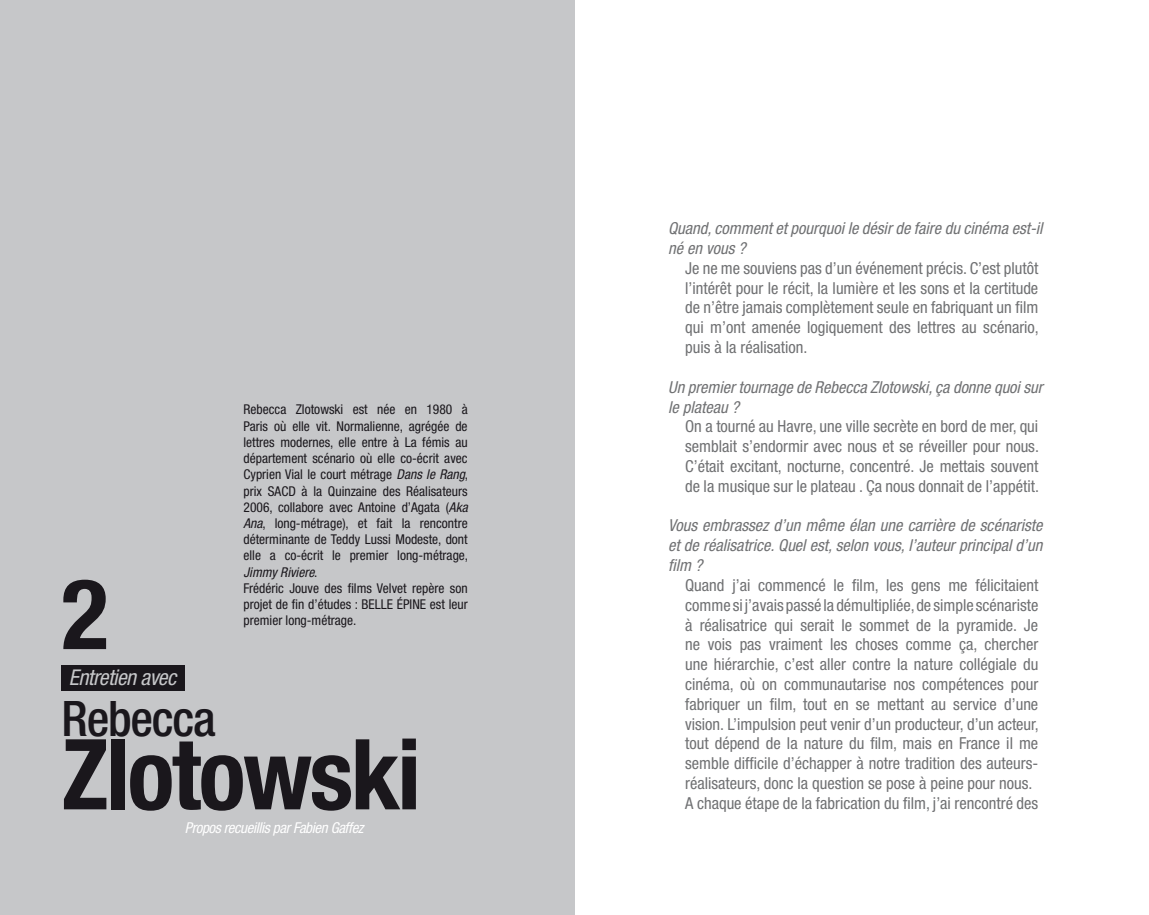
<style>
.page{position:relative;width:1149px;height:915px;background:#fff}
.page>*{position:absolute;margin:0;border:0;box-sizing:border-box;transform-origin:0 0}
.t1{font:700 condensed 97.95px "Helvetica Neue";letter-spacing:-.025em;color:#1a171c}
.t2{font:500 condensed 49.05px "Helvetica Neue";letter-spacing:-.025em;color:#1a171c}
.t3{font:italic condensed 21.75px "Helvetica Neue";letter-spacing:-.025em;color:#c6c7c9}
.t4{font:condensed 16.5px/19.8px "Helvetica Neue";color:#707173;text-align:justify}
.t5{font:italic condensed 16.5px/19.8px "Helvetica Neue";color:#707173}
.t6{font:italic condensed 15px "Helvetica Neue";letter-spacing:-.025em;color:#fff}
.t7{font:condensed 13.5px/16.2px "Helvetica Neue";color:#1a171c;text-align:justify}
.s1{font-style:italic}
</style>
<div class="page">
<div style="left:0;top:0;width:574px;height:914px;background:#c6c7c9"></div>
<div style="left:62px;top:664px;width:123px;height:26px;background:#1a171c"></div>
<p class="t1" style="left:62px;top:554px;width:49px">2</p>
<p class="t7" style="left:243px;top:401px;width:226px">Rebecca Zlotowski est née en 1980 à Paris où elle vit. Normalienne, agrégée de lettres modernes, elle entre à La fémis au département scénario où elle co-écrit avec Cyprien Vial le court métrage <span class="s1">Dans le Rang</span>, prix SACD à la Quinzaine des Réalisateurs 2006, collabore avec Antoine d’Agata (<span class="s1">Aka Ana</span>, long-métrage), et fait la rencontre déterminante de Teddy Lussi Modeste, dont elle a co-écrit le premier long-métrage, <span class="s1">Jimmy Riviere</span>.</p>
<p class="t7" style="left:243px;top:579px;width:225px">Frédéric Jouve des films Velvet repère son projet de fin d’études : BELLE ÉPINE est leur premier long-métrage.</p>
<p class="t3" style="left:69px;top:664px;width:109px">Entretien avec</p>
<p class="t2" style="left:62px;top:689px;width:156px">Rebecca</p>
<p class="t1" style="left:62px;top:714px;width:360px">Zlotowski</p>
<p class="t6" style="left:185px;top:818px;width:180px">Propos recueillis par Fabien Gaffez</p>
<p class="t5" style="left:668px;top:218px;width:376px">Quand, comment et pourquoi le désir de faire du cinéma est-il né en vous ?</p>
<p class="t4" style="left:685px;top:258px;width:355px">Je ne me souviens pas d’un événement précis. C’est plutôt l’intérêt pour le récit, la lumière et les sons et la certitude de n’être jamais complètement seule en fabriquant un film qui m’ont amenée logiquement des lettres au scénario, puis à la réalisation.</p>
<p class="t5" style="left:668px;top:377px;width:376px">Un premier tournage de Rebecca Zlotowski, ça donne quoi sur le plateau ?</p>
<p class="t4" style="left:685px;top:416px;width:355px">On a tourné au Havre, une ville secrète en bord de mer, qui semblait s’endormir avec nous et se réveiller pour nous.<br>C’était excitant, nocturne, concentré. Je mettais souvent de la musique sur le plateau . Ça nous donnait de l’appétit.</p>
<p class="t5" style="left:668px;top:515px;width:376px;text-align:justify">Vous embrassez d’un même élan une carrière de scénariste et de réalisatrice. Quel est, selon vous, l’auteur principal d’un film ?</p>
<p class="t4" style="left:685px;top:575px;width:355px">Quand j’ai commencé le film, les gens me félicitaient comme si j’avais passé la démultipliée, de simple scénariste à réalisatrice qui serait le sommet de la pyramide. Je ne vois pas vraiment les choses comme ça, chercher une hiérarchie, c’est aller contre la nature collégiale du cinéma, où on communautarise nos compétences pour fabriquer un film, tout en se mettant au service d’une vision. L’impulsion peut venir d’un producteur, d’un acteur, tout dépend de la nature du film, mais en France il me semble difficile d’échapper à notre tradition des auteurs&shy;réalisateurs, donc la question se pose à peine pour nous.</p>
<p class="t4" style="left:685px;top:792px;width:354px">A chaque étape de la fabrication du film, j’ai rencontré des</p>
</div>
